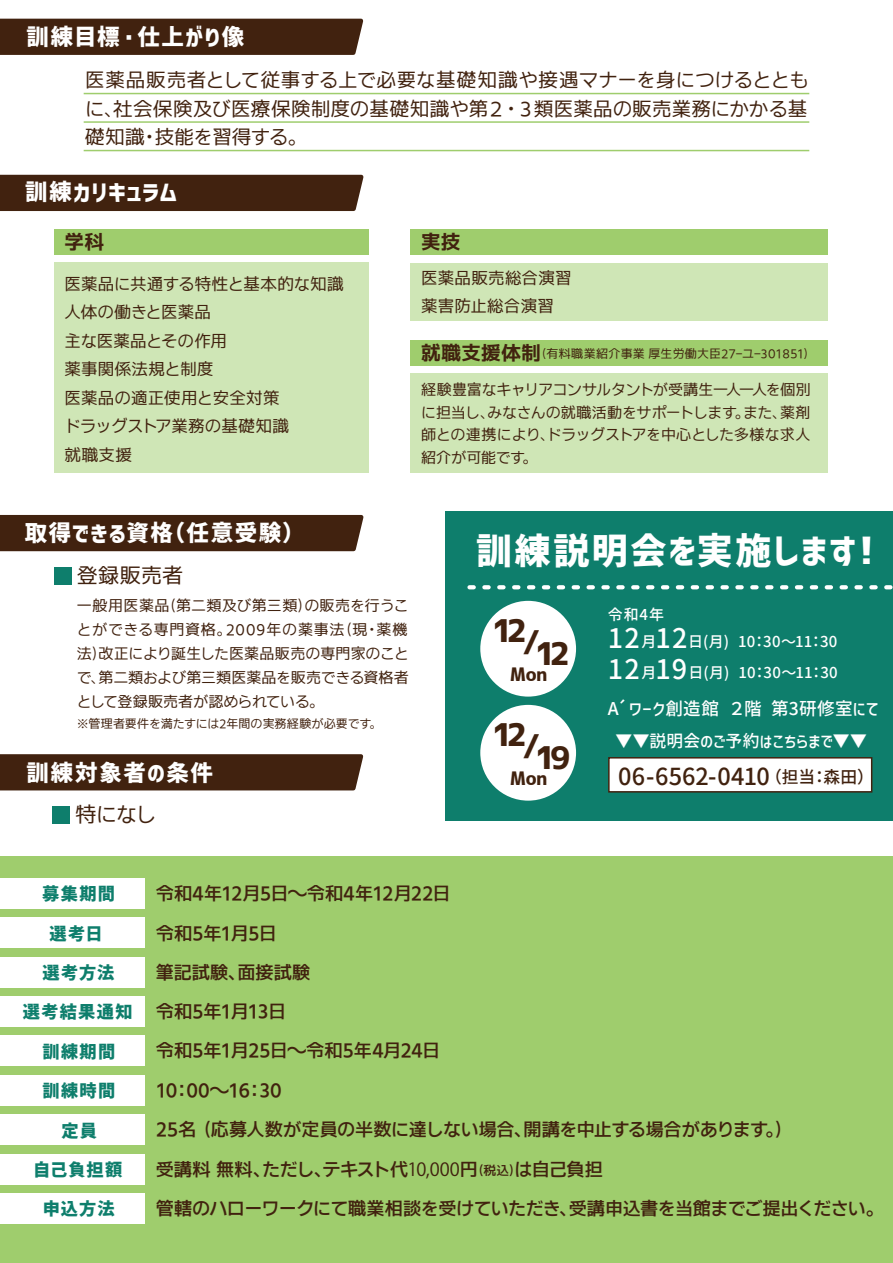
<style>
.page{position:relative;width:893px;height:1263px;background:#fff}
.page>*{position:absolute;margin:0;border:0;box-sizing:border-box;transform-origin:0 0}
.t1{font:36px "Corporate Logo Bold";letter-spacing:.07em;color:#fff}
.t2{font:31.2px "Corporate Logo Bold";letter-spacing:-.19em;color:#41220f}
.t3{font:23.55px "Corporate Logo Medium ver 2";letter-spacing:.005em;color:#41220f}
.t4{font:22.5px "Corporate Logo Bold ver 2";letter-spacing:.05em;color:#fff}
.t5{font:22.5px "Corporate Logo Bold ver 2";letter-spacing:.03em;color:#fff}
.t6{font:22.5px "Corporate Logo Bold ver 2";letter-spacing:.07em;color:#fff}
.t7{font:21px "Gen Ei M Gothic v 2 Regular";letter-spacing:-.005em;color:#41220f}
.t8{font:19.5px/28.5px "Gen Ei M Gothic v 2 Regular";letter-spacing:.01em;color:#41220f;text-align:justify}
.t9{font:19.5px "Gen Ei M Gothic v 2 Bold";color:#41220f}
.t10{font:18.6px "Corporate Logo Bold";letter-spacing:-.015em;color:#41220f}
.t11{font:18.15px/39.3px "Gen Ei M Gothic v 2 Medium";letter-spacing:-.025em;color:#41220f}
.t12{font:17.55px "Corporate Logo Medium ver 2";letter-spacing:.01em;color:#fff}
.t13{font:17.25px "Corporate Logo Bold ver 2";letter-spacing:.07em;color:#0e7e6c}
.t14{font:16.8px "Corporate Logo Medium ver 2";letter-spacing:-.025em;color:#fff}
.t15{font:16.5px/28.5px "Gen Ei M Gothic v 2 Regular";letter-spacing:.005em;color:#41220f}
.t16{font:15px/24px "Gen Ei M Gothic v 2 Regular";letter-spacing:-.015em;color:#41220f;text-align:justify}
.t17{font:15px/27px "Corporate Logo Medium ver 2";letter-spacing:.025em;color:#fff}
.t18{font:12px "Gen Ei M Gothic v 2 Regular";letter-spacing:.005em;color:#41220f}
.s1{font-family:"Gen Ei M Gothic v 2 Bold";font-size:19.5px}
.s2{font-size:37.5px}
.s3{font-size:27px}
.s4{font-size:16.8px}
.s5{font-family:"Koz Go Pro"}
.s6{font-size:12.75px}
</style>
<div class="page">
<div style="left:0;top:857px;width:893px;height:406px;background:#9fcd6d"></div>
<div style="left:0;top:878px;width:144px;height:30px;background:#fff"></div>
<div style="left:446px;top:511px;width:447px;height:310px;background:#0e7e6c"></div>
<div style="left:0;top:917px;width:144px;height:31px;background:#fff"></div>
<div style="left:0;top:957px;width:144px;height:30px;background:#fff"></div>
<div style="left:0;top:996px;width:144px;height:31px;background:#fff"></div>
<div style="left:0;top:1036px;width:144px;height:30px;background:#fff"></div>
<div style="left:0;top:1075px;width:144px;height:30px;background:#fff"></div>
<div style="left:0;top:1154px;width:144px;height:30px;background:#fff"></div>
<div style="left:0;top:1193px;width:144px;height:31px;background:#fff"></div>
<div style="left:480px;top:601px;width:96px;height:96px;background:#fff;border-radius:50%"></div>
<div style="left:480px;top:705px;width:96px;height:96px;background:#fff;border-radius:50%"></div>
<div style="left:608px;top:757px;width:264px;height:35px;background:#fff;border:2px solid #41220f"></div>
<svg style="left:469px;top:585px;width:421px;height:4px"></svg>
<div style="left:0;top:1114px;width:144px;height:31px;background:#fff"></div>
<div style="left:54px;top:229px;width:315px;height:26px;background:#9fcd6d"></div>
<div style="left:410px;top:229px;width:418px;height:26px;background:#9fcd6d"></div>
<div style="left:410px;top:340px;width:418px;height:25px;background:#9fcd6d"></div>
<div style="left:410px;top:373px;width:418px;height:100px;background:#cfe6b6"></div>
<div style="left:54px;top:263px;width:315px;height:210px;background:#cfe6b6"></div>
<div style="left:410px;top:263px;width:418px;height:57px;background:#cfe6b6"></div>
<hr style="left:84px;top:93px;width:725px;height:1px;background:#9fcd6d">
<hr style="left:84px;top:121px;width:725px;height:2px;background:#9fcd6d">
<hr style="left:84px;top:150px;width:725px;height:1px;background:#9fcd6d">
<div style="left:0;top:18px;width:364px;height:37px;background:#41220f"></div>
<div style="left:0;top:174px;width:364px;height:37px;background:#41220f"></div>
<div style="left:0;top:754px;width:364px;height:37px;background:#41220f"></div>
<div style="left:0;top:514px;width:364px;height:38px;background:#41220f"></div>
<div style="left:54px;top:567px;width:17px;height:18px;background:#0e7e6c"></div>
<div style="left:52px;top:806px;width:18px;height:17px;background:#0e7e6c"></div>
<h3 class="t4" style="left:27px;top:21px;width:219px">訓練目標・仕上がり像</h3>
<h3 class="t8" style="left:85px;top:65px;width:725px">医薬品販売者として従事する上で必要な基礎知識や接遇マナーを身につけるとともに、社会保険及び医療保険制度の基礎知識や第２・３類医薬品の販売業務にかかる基礎知識・技能を習得する。</h3>
<h3 class="t5" style="left:25px;top:176px;width:154px">訓練カリキュラム</h3>
<h3 class="t9" style="left:65px;top:224px;width:41px">学科</h3>
<p class="t15" style="left:65px;top:269px;width:281px">医薬品に共通する特性と基本的な知識人体の働きと医薬品<br>主な医薬品とその作用<br>薬事関係法規と制度<br>医薬品の適正使用と安全対策<br>ドラッグストア業務の基礎知識<br>就職支援</p>
<h3 class="t9" style="left:421px;top:224px;width:41px">実技</h3>
<p class="t15" style="left:421px;top:263px;width:152px">医薬品販売総合演習薬害防止総合演習</p>
<p class="t18" style="left:421px;top:344px;width:390px"><span class="s1">就職支援体制</span>（有料職業紹介事業 厚生労働大臣27-ユ-301851）</p>
<p class="t16" style="left:421px;top:378px;width:391px;line-height:22.5px">経験豊富なキャリアコンサルタントが受講生一人一人を個別に担当し、みなさんの就職活動をサポートします。また、薬剤師との連携により、ドラッグストアを中心とした多様な求人紹介が可能です。</p>
<h3 class="t4" style="left:25px;top:517px;width:282px">取得できる資格（任意受験）</h3>
<h3 class="t7" style="left:77px;top:559px;width:108px">登録販売者</h3>
<p class="t16" style="left:77px;top:593px;width:334px">一般用医薬品（第二類及び第三類）の販売を行うことができる専門資格。2009年の薬事法（現・薬機法）改正により誕生した医薬品販売の専門家のことで、第二類および第三類医薬品を販売できる資格者として登録販売者が認められている。</p>
<p class="t18" style="left:77px;top:714px;width:303px">※管理者要件を満たすには2年間の実務経験が必要です。</p>
<h3 class="t6" style="left:27px;top:757px;width:188px">訓練対象者の条件</h3>
<h3 class="t7" style="left:75px;top:797px;width:83px">特になし</h3>
<h1 class="t1" style="left:476px;top:526px;width:410px">訓練説明会を実施します<span class="s2">！</span></h1>
<p class="t17" style="left:608px;top:601px;width:231px">令和4年<br><span class="s3">12</span>月<span class="s3">12</span>日(月) 10：30～11：30</p>
<p class="t17" style="left:608px;top:659px;width:231px"><span class="s3">12</span>月<span class="s3">19</span>日(月) 10：30～11：30</p>
<p class="t12" style="left:608px;top:696px;width:273px">A´ワーク創造館 ２階 第3研修室にて</p>
<p class="t14" style="left:615px;top:730px;width:253px">▼▼説明会のご予約はこちらまで▼▼</p>
<h3 class="t3" style="left:618px;top:760px;width:257px">06-6562-0410<span class="s4">（担当：森田）</span></h3>
<h2 class="t2" style="left:492px;top:620px;width:79px">12/12</h2>
<p class="t10" style="left:510px;top:662px;width:39px">Mon</p>
<h2 class="t2" style="left:492px;top:724px;width:80px">12/19</h2>
<p class="t10" style="left:510px;top:766px;width:39px">Mon</p>
<p class="t13" style="left:42px;top:882px;width:74px">募集期間</p>
<p class="t13" style="left:50px;top:921px;width:55px">選考日</p>
<p class="t13" style="left:43px;top:961px;width:73px">選考方法</p>
<p class="t13" style="left:23px;top:1000px;width:111px">選考結果通知</p>
<p class="t13" style="left:43px;top:1039px;width:74px">訓練期間</p>
<p class="t13" style="left:43px;top:1079px;width:74px">訓練時間</p>
<p class="t11" style="left:156px;top:873px;width:297px">令和4年12月5日～令和4年12月22日令和5年1月5日<br>筆記試験、面接試験<br>令和5年1月13日<br>令和5年1月25日～令和5年4月24日<br>10：00～16：30</p>
<p class="t13" style="left:62px;top:1118px;width:37px">定員</p>
<p class="t11" style="left:156px;top:1109px;width:630px">25名 （応募人数が定員の半数に達しない場合、開講を中止する場合があります。）</p>
<p class="t13" style="left:33px;top:1158px;width:91px">自己負担額</p>
<p class="t11" style="left:156px;top:1148px;width:449px">受講料 無料、ただし、テキスト代<span class="s5">10,000</span>円<span class="s6">（税込）</span>は自己負担</p>
<p class="t13" style="left:43px;top:1197px;width:73px">申込方法</p>
<p class="t11" style="left:156px;top:1187px;width:724px">管轄のハローワークにて職業相談を受けていただき、受講申込書を当館までご提出ください。</p>
</div>
